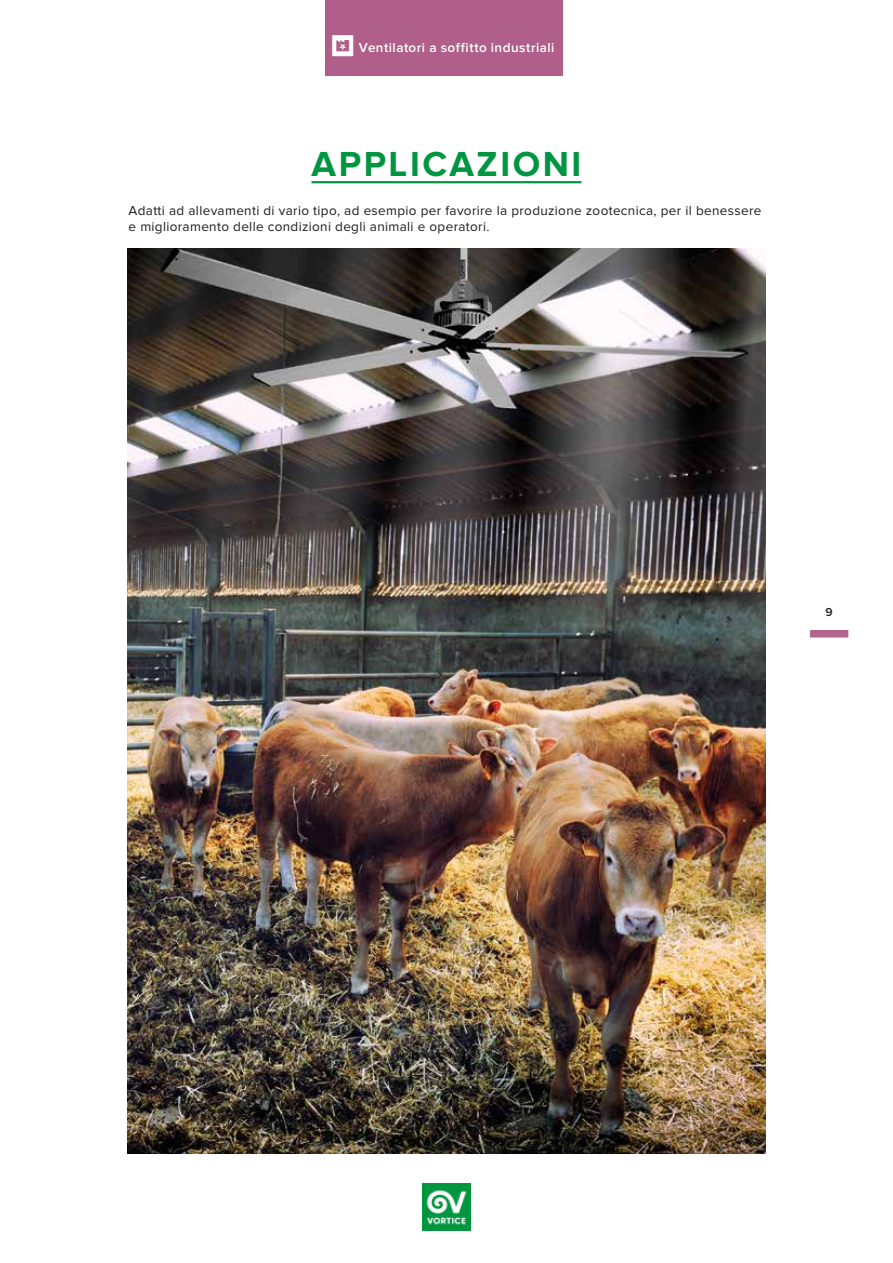
<style>
.page{position:relative;width:893px;height:1263px;background:#fff}
.page>*{position:absolute;margin:0;border:0;box-sizing:border-box;transform-origin:0 0}
.t1{font:700 36px "Proxima Nova";letter-spacing:.07em;color:#009641}
.t2{font:13.5px/16.5px "Proxima Nova";letter-spacing:.025em;color:#1d1d1b}
.t3{font:600 13.5px "Proxima Nova";letter-spacing:.035em;color:#fff}
.t4{font:600 12px "Proxima Nova";color:#1d1d1b}
.s1{font-family:"Vortice";font-weight:400;font-size:21px}
</style>
<div class="page">
<div style="left:325px;top:0;width:237px;height:75px;background:#af5f89"></div>
<div style="left:810px;top:630px;width:38px;height:7px;background:#af658c"></div>
<img style="left:423px;top:1183px;width:47px;height:47px">
<hr style="left:312px;top:181px;width:269px;height:2px;background:#009641">
<img style="left:127px;top:248px;width:638px;height:906px">
<p class="t3" style="left:332px;top:40px;width:224px"><span class="s1">T</span> Ventilatori a soffitto industriali</p>
<h1 class="t1" style="left:312px;top:143px;width:271px">APPLICAZIONI</h1>
<p class="t2" style="left:129px;top:203px;width:634px">Adatti ad allevamenti di vario tipo, ad esempio per favorire la produzione zootecnica, per il benessere e miglioramento delle condizioni degli animali e operatori.</p>
<p class="t4" style="left:826px;top:605px;width:9px">9</p>
</div>
